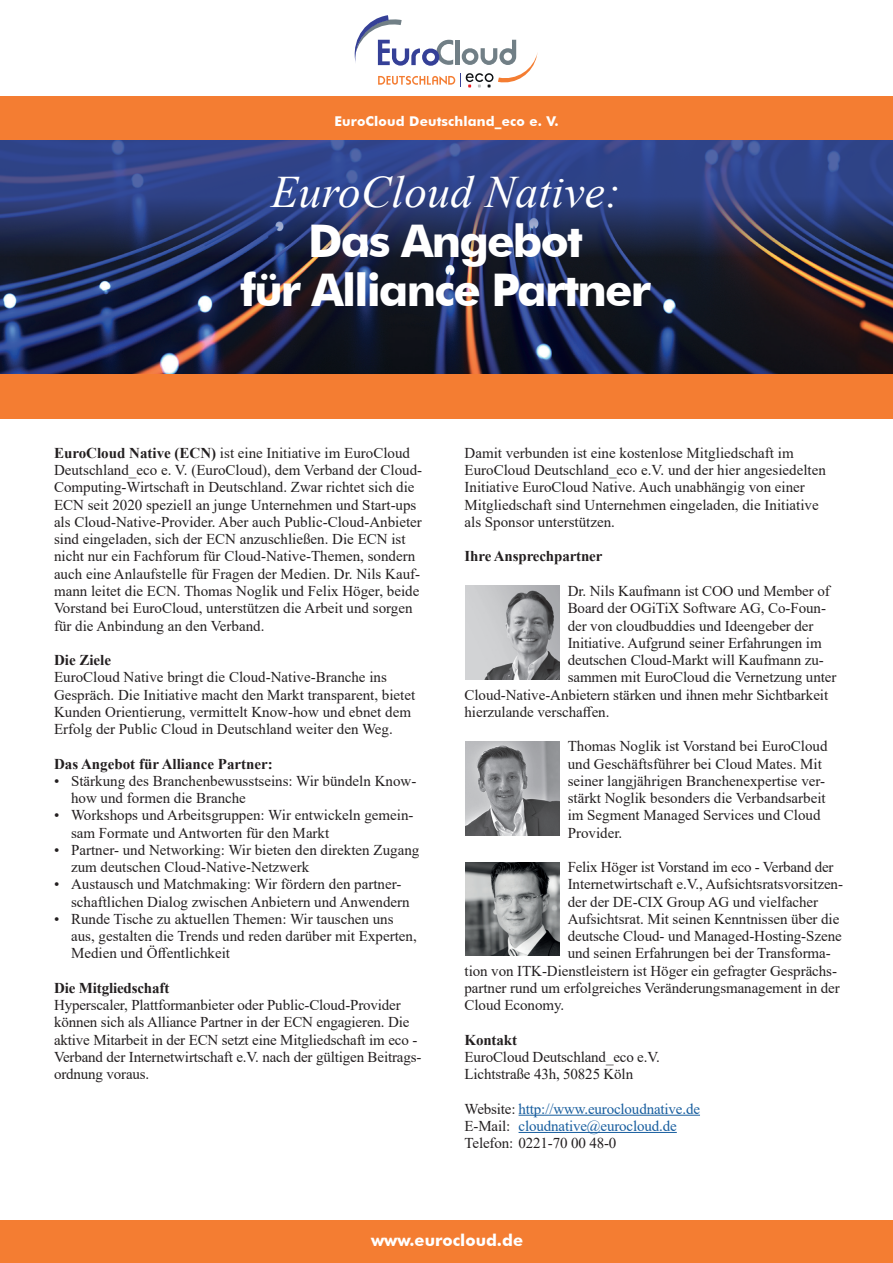
<style>
.page{position:relative;width:893px;height:1263px;background:#fff}
.page>*{position:absolute;margin:0;border:0;box-sizing:border-box;transform-origin:0 0}
.t1{font:700 45px/49.5px "Futura BT";letter-spacing:-.04em;color:#fff;text-align:center}
.t2{font:italic 45px "Times New Roman";letter-spacing:.01em;color:#fff}
.t3{font:700 16.5px "Futura BT";color:#fff}
.t4{font:15px/17.2px "Times New Roman";color:#231f20}
.t5{font:15px/17.2px "Times New Roman";letter-spacing:-.01em;color:#175d9e}
.t6{font:700 15px "Times New Roman";letter-spacing:-.01em;color:#231f20}
.t7{font:700 13.5px "Futura BT";letter-spacing:.01em;color:#fff}
.s1{font-weight:700}
.s2{color:#231f20}
</style>
<div class="page">
<img style="left:0;top:257px;width:893px;height:117px">
<div style="left:0;top:1220px;width:893px;height:43px;background:#f47d32"></div>
<hr style="left:519px;top:1115px;width:181px;height:1px;background:#175d9e">
<hr style="left:519px;top:1132px;width:158px;height:1px;background:#175d9e">
<div style="left:0;top:374px;width:893px;height:45px;background:#f47d32"></div>
<img style="left:466px;top:586px;width:93px;height:93px">
<img style="left:466px;top:742px;width:93px;height:93px">
<img style="left:466px;top:862px;width:93px;height:94px">
<svg style="left:0;top:140px;width:893px;height:117px;background:#2c3c76"></svg>
<div style="left:0;top:96px;width:893px;height:44px;background:#f47d32"></div>
<svg style="left:354px;top:15px;width:184px;height:73px"></svg>
<p class="t7" style="left:334px;top:112px;width:226px">EuroCloud Deutschland_eco e. V.</p>
<h1 class="t2" style="left:271px;top:161px;width:351px">EuroCloud Native:</h1>
<h1 class="t1" style="left:240px;top:216px;width:412px">Das Angebot<br>für Alliance Partner</h1>
<p class="t4" style="left:54px;top:444px;width:370px"><span class="s1">EuroCloud Native (ECN)</span> ist eine Initiative im EuroCloud Deutschland_eco e. V. (EuroCloud), dem Verband der Cloud-Computing-Wirtschaft in Deutschland. Zwar richtet sich die ECN seit 2020 speziell an junge Unternehmen und Start-ups als Cloud-Native-Provider. Aber auch Public-Cloud-Anbieter sind eingeladen, sich der ECN anzuschließen. Die ECN ist nicht nur ein Fachforum für Cloud-Native-Themen, sondern auch eine Anlaufstelle für Fragen der Medien. Dr. Nils Kauf&shy;mann leitet die ECN. Thomas Noglik und Felix Höger, beide Vorstand bei EuroCloud, unterstützen die Arbeit und sorgen für die Anbindung an den Verband.</p>
<p class="t6" style="left:54px;top:649px;width:59px">Die Ziele</p>
<p class="t4" style="left:54px;top:668px;width:363px">EuroCloud Native bringt die Cloud-Native-Branche ins Gespräch. Die Initiative macht den Markt transparent, bietet Kunden Orientierung, vermittelt Know-how und ebnet dem Erfolg der Public Cloud in Deutschland weiter den Weg.</p>
<p class="t6" style="left:54px;top:753px;width:220px">Das Angebot für Alliance Partner:</p>
<p class="t4" style="left:71px;top:772px;width:347px;text-indent:-17px">• Stärkung des Branchenbewusstseins: Wir bündeln Know&shy;how und formen die Branche</p>
<p class="t4" style="left:71px;top:806px;width:344px;text-indent:-17px">• Workshops und Arbeitsgruppen: Wir entwickeln gemein&shy;sam Formate und Antworten für den Markt</p>
<p class="t4" style="left:71px;top:841px;width:350px;text-indent:-17px">• Partner- und Networking: Wir bieten den direkten Zugang zum deutschen Cloud-Native-Netzwerk</p>
<p class="t4" style="left:71px;top:875px;width:340px;text-indent:-17px">• Austausch und Matchmaking: Wir fördern den partner&shy;schaftlichen Dialog zwischen Anbietern und Anwendern</p>
<p class="t4" style="left:71px;top:910px;width:347px;text-indent:-17px">• Runde Tische zu aktuellen Themen: Wir tauschen uns aus, gestalten die Trends und reden darüber mit Experten,<br>Medien und Öffentlichkeit</p>
<p class="t6" style="left:54px;top:977px;width:117px">Die Mitgliedschaft</p>
<p class="t4" style="left:54px;top:996px;width:369px">Hyperscaler, Plattformanbieter oder Public-Cloud-Provider können sich als Alliance Partner in der ECN engagieren. Die aktive Mitarbeit in der ECN setzt eine Mitgliedschaft im eco - Verband der Internetwirtschaft e.V. nach der gültigen Beitrags&shy;ordnung voraus.</p>
<p class="t4" style="left:465px;top:444px;width:363px">Damit verbunden ist eine kostenlose Mitgliedschaft im EuroCloud Deutschland_eco e.V. und der hier angesiedelten Initiative EuroCloud Native. Auch unabhängig von einer Mitgliedschaft sind Unternehmen eingeladen, die Initiative als Sponsor unterstützen.</p>
<p class="t6" style="left:465px;top:546px;width:139px">Ihre Ansprechpartner</p>
<p class="t4" style="left:568px;top:582px;width:264px">Dr. Nils Kaufmann ist COO und Member of</p>
<p class="t4" style="left:568px;top:599px;width:260px">Board der OGiTiX Software AG, Co-Foun-</p>
<p class="t4" style="left:568px;top:616px;width:247px">der von cloudbuddies und Ideengeber der</p>
<p class="t4" style="left:568px;top:634px;width:255px">Initiative. Aufgrund seiner Erfahrungen im</p>
<p class="t4" style="left:568px;top:651px;width:258px">deutschen Cloud-Markt will Kaufmann zu-</p>
<p class="t4" style="left:568px;top:668px;width:270px">sammen mit EuroCloud die Vernetzung unter</p>
<p class="t4" style="left:465px;top:685px;width:365px">Cloud-Native-Anbietern stärken und ihnen mehr Sichtbarkeit</p>
<p class="t4" style="left:465px;top:703px;width:146px">hierzulande verschaffen.</p>
<p class="t4" style="left:568px;top:737px;width:261px">Thomas Noglik ist Vorstand bei EuroCloud und Geschäftsführer bei Cloud Mates. Mit seiner langjährigen Branchenexpertise ver&shy;stärkt Noglik besonders die Verbandsarbeit im Segment Managed Services und Cloud Provider.</p>
<p class="t4" style="left:568px;top:858px;width:267px">Felix Höger ist Vorstand im eco - Verband der</p>
<p class="t4" style="left:568px;top:875px;width:277px">Internetwirtschaft e.V., Aufsichtsratsvorsitzen-</p>
<p class="t4" style="left:568px;top:892px;width:252px">der der DE-CIX Group AG und vielfacher</p>
<p class="t4" style="left:568px;top:910px;width:273px">Aufsichtsrat. Mit seinen Kenntnissen über die</p>
<p class="t4" style="left:568px;top:927px;width:276px">deutsche Cloud- und Managed-Hosting-Szene</p>
<p class="t4" style="left:568px;top:944px;width:265px">und seinen Erfahrungen bei der Transforma-</p>
<p class="t4" style="left:465px;top:961px;width:374px">tion von ITK-Dienstleistern ist Höger ein gefragter Gesprächs-</p>
<p class="t4" style="left:465px;top:979px;width:377px">partner rund um erfolgreiches Veränderungsmanagement in der</p>
<p class="t4" style="left:465px;top:996px;width:101px">Cloud Economy.</p>
<p class="t6" style="left:465px;top:1029px;width:54px">Kontakt</p>
<p class="t4" style="left:465px;top:1048px;width:197px">EuroCloud Deutschland_eco e.V.<br>Lichtstraße 43h, 50825 Köln</p>
<p class="t5" style="left:465px;top:1099px;width:237px"><span class="s2">Website:</span> http://www.eurocloudnative.de<br><span class="s2">E-Mail:</span> cloudnative@eurocloud.de<br><span class="s2">Telefon: 0221-70 00 48-0</span></p>
<p class="t3" style="left:371px;top:1230px;width:154px">www.eurocloud.de</p>
</div>
